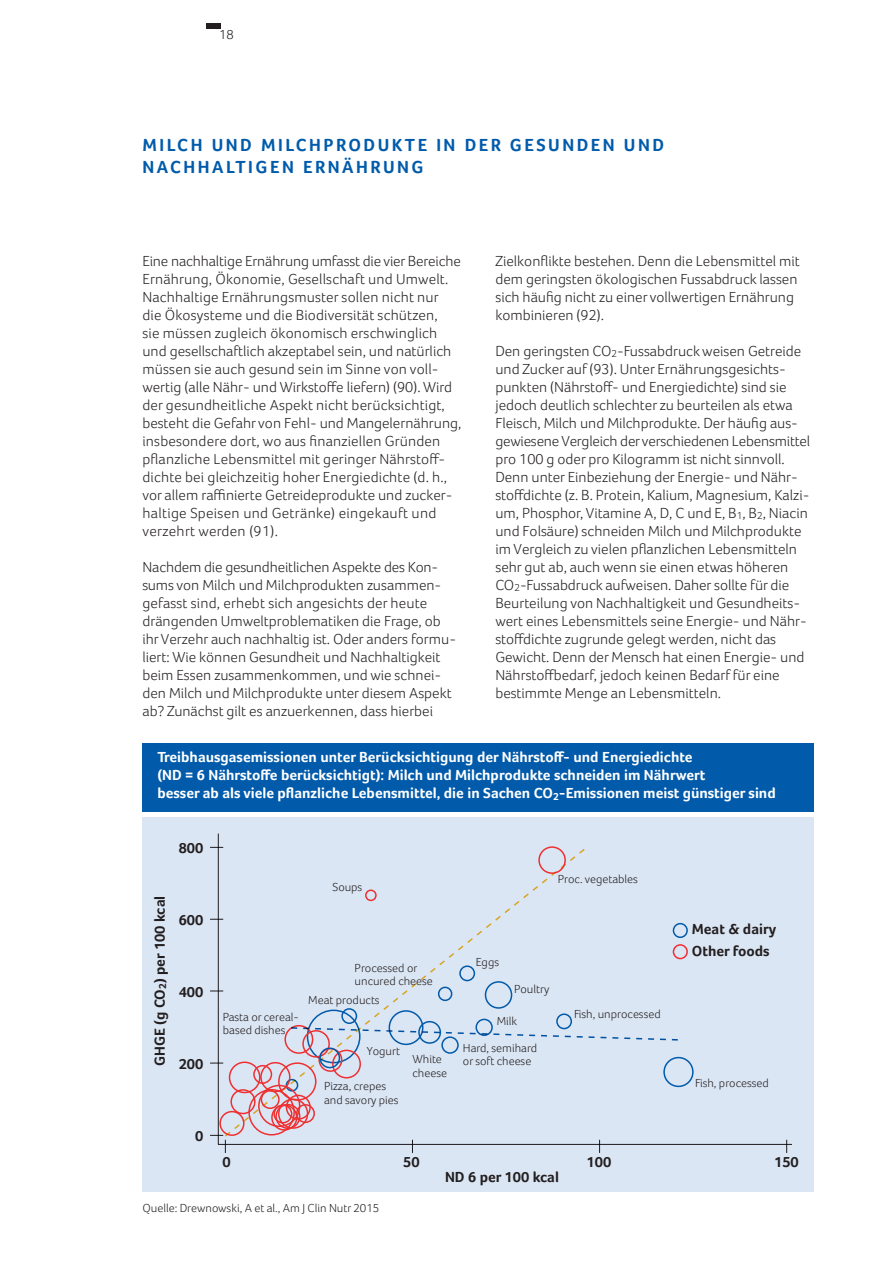
<style>
.page{position:relative;width:893px;height:1263px;background:#fff}
.page>*{position:absolute;margin:0;border:0;box-sizing:border-box;transform-origin:0 0}
.t1{font:700 18px "Foco";letter-spacing:.14em;color:#015bab}
.t2{font:300 15px/18px "Foco";color:#231f20}
.t3{font:700 15px "Foco";color:#fff}
.t4{font:700 15px "Foco";color:#231f20}
.t5{font:300 13.5px "Foco";color:#231f20}
.t6{font:300 12px "Foco";color:#231f20}
</style>
<div class="page">
<div style="left:206px;top:23px;width:15px;height:6px;background:#231f20"></div>
<div style="left:142px;top:743px;width:672px;height:68px;background:#015aaa"></div>
<div style="left:142px;top:818px;width:672px;height:374px;background:#dbe6f4"></div>
<hr style="left:218px;top:833px;width:1px;height:311px;background:#231f20">
<hr style="left:218px;top:1144px;width:574px;height:1px;background:#231f20">
<svg style="left:412px;top:1140px;width:1px;height:13px"></svg>
<svg style="left:599px;top:1140px;width:1px;height:13px"></svg>
<svg style="left:786px;top:1140px;width:1px;height:13px"></svg>
<div style="left:663px;top:1057px;width:31px;height:30px;border:2px solid #015aaa;border-radius:50%"></div>
<svg style="left:210px;top:1135px;width:16px;height:18px"></svg>
<svg style="left:210px;top:1063px;width:13px;height:1px"></svg>
<svg style="left:210px;top:990px;width:13px;height:1px"></svg>
<svg style="left:210px;top:919px;width:13px;height:1px"></svg>
<svg style="left:210px;top:847px;width:13px;height:1px"></svg>
<svg style="left:223px;top:847px;width:362px;height:291px"></svg>
<div style="left:538px;top:846px;width:28px;height:28px;border:2px solid #ee3032;border-radius:50%"></div>
<div style="left:253px;top:1065px;width:19px;height:19px;border:2px solid #ee3032;border-radius:50%"></div>
<div style="left:261px;top:1090px;width:19px;height:19px;border:2px solid #ee3032;border-radius:50%"></div>
<div style="left:296px;top:1104px;width:19px;height:19px;border:2px solid #ee3032;border-radius:50%"></div>
<div style="left:275px;top:1104px;width:25px;height:25px;border:2px solid #ee3032;border-radius:50%"></div>
<div style="left:271px;top:1104px;width:26px;height:27px;border:2px solid #ee3032;border-radius:50%"></div>
<div style="left:278px;top:1098px;width:30px;height:31px;border:2px solid #ee3032;border-radius:50%"></div>
<div style="left:273px;top:1104px;width:19px;height:19px;border:2px solid #ee3032;border-radius:50%"></div>
<div style="left:258px;top:1085px;width:42px;height:42px;border:2px solid #ee3032;border-radius:50%"></div>
<div style="left:278px;top:1062px;width:38px;height:39px;border:2px solid #ee3032;border-radius:50%"></div>
<div style="left:284px;top:1025px;width:29px;height:29px;border:2px solid #ee3032;border-radius:50%"></div>
<div style="left:302px;top:1030px;width:28px;height:27px;border:2px solid #ee3032;border-radius:50%"></div>
<div style="left:332px;top:1049px;width:29px;height:29px;border:2px solid #ee3032;border-radius:50%"></div>
<div style="left:318px;top:1048px;width:24px;height:24px;border:2px solid #ee3032;border-radius:50%"></div>
<div style="left:219px;top:1111px;width:25px;height:25px;border:2px solid #ee3032;border-radius:50%"></div>
<div style="left:230px;top:1089px;width:26px;height:25px;border:2px solid #ee3032;border-radius:50%"></div>
<div style="left:286px;top:1095px;width:25px;height:25px;border:2px solid #ee3032;border-radius:50%"></div>
<div style="left:229px;top:1061px;width:31px;height:32px;border:2px solid #ee3032;border-radius:50%"></div>
<div style="left:260px;top:1062px;width:30px;height:30px;border:2px solid #ee3032;border-radius:50%"></div>
<div style="left:248px;top:1089px;width:47px;height:46px;border:2px solid #ee3032;border-radius:50%"></div>
<div style="left:485px;top:981px;width:27px;height:28px;border:2px solid #015aaa;border-radius:50%"></div>
<div style="left:319px;top:1047px;width:21px;height:21px;border:2px solid #015aaa;border-radius:50%"></div>
<div style="left:673px;top:923px;width:15px;height:15px;border:2px solid #015aaa;border-radius:50%"></div>
<div style="left:673px;top:944px;width:15px;height:15px;border:2px solid #ee3032;border-radius:50%"></div>
<svg style="left:290px;top:1026px;width:388px;height:15px"></svg>
<p class="t5" style="left:219px;top:27px;width:16px">18</p>
<p class="t1" style="left:142px;top:134px;width:523px">MILCH UND MILCHPRODUKTE IN DER GESUNDEN UND</p>
<p class="t1" style="left:142px;top:156px;width:283px">NACHHALTIGEN ERNÄHRUNG</p>
<p class="t2" style="left:142px;top:252px;width:320px">Eine nachhaltige Ernährung umfasst die vier Bereiche Ernährung, Ökonomie, Gesellschaft und Umwelt.<br>Nachhaltige Ernährungsmuster sollen nicht nur die Ökosysteme und die Biodiversität schützen,<br>sie müssen zugleich ökonomisch erschwinglich und gesellschaftlich akzeptabel sein, und natürlich müssen sie auch gesund sein im Sinne von voll&shy;wertig (alle Nähr- und Wirkstoffe liefern) (90). Wird der gesundheitliche Aspekt nicht berücksichtigt, besteht die Gefahr von Fehl- und Mangelernährung, insbesondere dort, wo aus finanziellen Gründen pflanzliche Lebensmittel mit geringer Nährstoff&shy;dichte bei gleichzeitig hoher Energiedichte (d. h., vor allem raffinierte Getreideprodukte und zucker&shy;haltige Speisen und Getränke) eingekauft und verzehrt werden (91).</p>
<p class="t2" style="left:142px;top:558px;width:315px">Nachdem die gesundheitlichen Aspekte des Kon&shy;sums von Milch und Milchprodukten zusammen&shy;gefasst sind, erhebt sich angesichts der heute drängenden Umweltproblematiken die Frage, ob ihr Verzehr auch nachhaltig ist. Oder anders formu&shy;liert: Wie können Gesundheit und Nachhaltigkeit beim Essen zusammenkommen, und wie schnei&shy;den Milch und Milchprodukte unter diesem Aspekt ab? Zunächst gilt es anzuerkennen, dass hierbei</p>
<p class="t2" style="left:495px;top:252px;width:306px">Zielkonflikte bestehen. Denn die Lebensmittel mit dem geringsten ökologischen Fussabdruck lassen sich häufig nicht zu einer vollwertigen Ernährung kombinieren (92).</p>
<p class="t2" style="left:495px;top:342px;width:316px">Den geringsten CO<sub>2</sub>-Fussabdruck weisen Getreide und Zucker auf (93). Unter Ernährungsgesichts&shy;punkten (Nährstoff- und Energiedichte) sind sie jedoch deutlich schlechter zu beurteilen als etwa Fleisch, Milch und Milchprodukte. Der häufig aus&shy;gewiesene Vergleich der verschiedenen Lebensmittel pro 100 g oder pro Kilogramm ist nicht sinnvoll.<br>Denn unter Einbeziehung der Energie- und Nähr&shy;stoffdichte (z. B. Protein, Kalium, Magnesium, Kalzi&shy;um, Phosphor, Vitamine A, D, C und E, B<sub>1</sub>, B<sub>2</sub>, Niacin und Folsäure) schneiden Milch und Milchprodukte im Vergleich zu vielen pflanzlichen Lebensmitteln sehr gut ab, auch wenn sie einen etwas höheren CO<sub>2</sub>-Fussabdruck aufweisen. Daher sollte für die Beurteilung von Nachhaltigkeit und Gesundheits&shy;wert eines Lebensmittels seine Energie- und Nähr&shy;stoffdichte zugrunde gelegt werden, nicht das Gewicht. Denn der Mensch hat einen Energie- und Nährstoffbedarf, jedoch keinen Bedarf für eine bestimmte Menge an Lebensmitteln.</p>
<p class="t3" style="left:157px;top:748px;width:537px">Treibhausgasemissionen unter Berücksichtigung der Nährstoff- und Energiedichte</p>
<p class="t3" style="left:157px;top:766px;width:550px">(ND = 6 Nährstoffe berücksichtigt): Milch und Milchprodukte schneiden im Nährwert</p>
<p class="t3" style="left:157px;top:784px;width:620px">besser ab als viele pflanzliche Lebensmittel, die in Sachen CO<sub>2</sub>-Emissionen meist günstiger sind</p>
<p class="t4" style="left:179px;top:839px;width:26px">800</p>
<p class="t4" style="left:151px;top:1066px;width:172px;rotate:-90deg">GHGE (g CO<sub>2</sub>) per 100 kcal</p>
<p class="t4" style="left:179px;top:911px;width:26px">600</p>
<p class="t4" style="left:179px;top:983px;width:26px">400</p>
<p class="t4" style="left:179px;top:1055px;width:26px">200</p>
<p class="t4" style="left:195px;top:1127px;width:10px">0</p>
<p class="t6" style="left:333px;top:880px;width:31px">Soups</p>
<p class="t6" style="left:558px;top:871px;width:82px">Proc. vegetables</p>
<p class="t6" style="left:223px;top:1010px;width:78px">Pasta or cereal-</p>
<p class="t6" style="left:223px;top:1023px;width:64px">based dishes</p>
<p class="t6" style="left:355px;top:961px;width:64px">Processed or</p>
<p class="t6" style="left:355px;top:974px;width:80px">uncured cheese</p>
<p class="t6" style="left:308px;top:993px;width:73px">Meat products</p>
<p class="t6" style="left:367px;top:1044px;width:35px">Yogurt</p>
<p class="t6" style="left:324px;top:1079px;width:64px">Pizza, crepes</p>
<p class="t6" style="left:324px;top:1092px;width:76px">and savory pies</p>
<p class="t6" style="left:412px;top:1052px;width:31px">White</p>
<p class="t6" style="left:412px;top:1066px;width:36px">cheese</p>
<p class="t6" style="left:476px;top:955px;width:25px">Eggs</p>
<p class="t6" style="left:514px;top:982px;width:37px">Poultry</p>
<p class="t6" style="left:497px;top:1014px;width:22px">Milk</p>
<p class="t6" style="left:463px;top:1040px;width:76px">Hard, semihard</p>
<p class="t6" style="left:463px;top:1054px;width:70px">or soft cheese</p>
<p class="t6" style="left:574px;top:1006px;width:88px">Fish, unprocessed</p>
<p class="t4" style="left:692px;top:920px;width:86px">Meat &amp; dairy</p>
<p class="t4" style="left:692px;top:942px;width:79px">Other foods</p>
<p class="t6" style="left:695px;top:1076px;width:75px">Fish, processed</p>
<p class="t4" style="left:222px;top:1153px;width:10px">0</p>
<p class="t4" style="left:403px;top:1153px;width:18px">50</p>
<p class="t4" style="left:587px;top:1153px;width:26px">100</p>
<p class="t4" style="left:774px;top:1153px;width:26px">150</p>
<p class="t4" style="left:445px;top:1168px;width:115px">ND 6 per 100 kcal</p>
<p class="t6" style="left:142px;top:1201px;width:238px">Quelle: Drewnowski, A et al., Am J Clin Nutr 2015</p>
</div>
